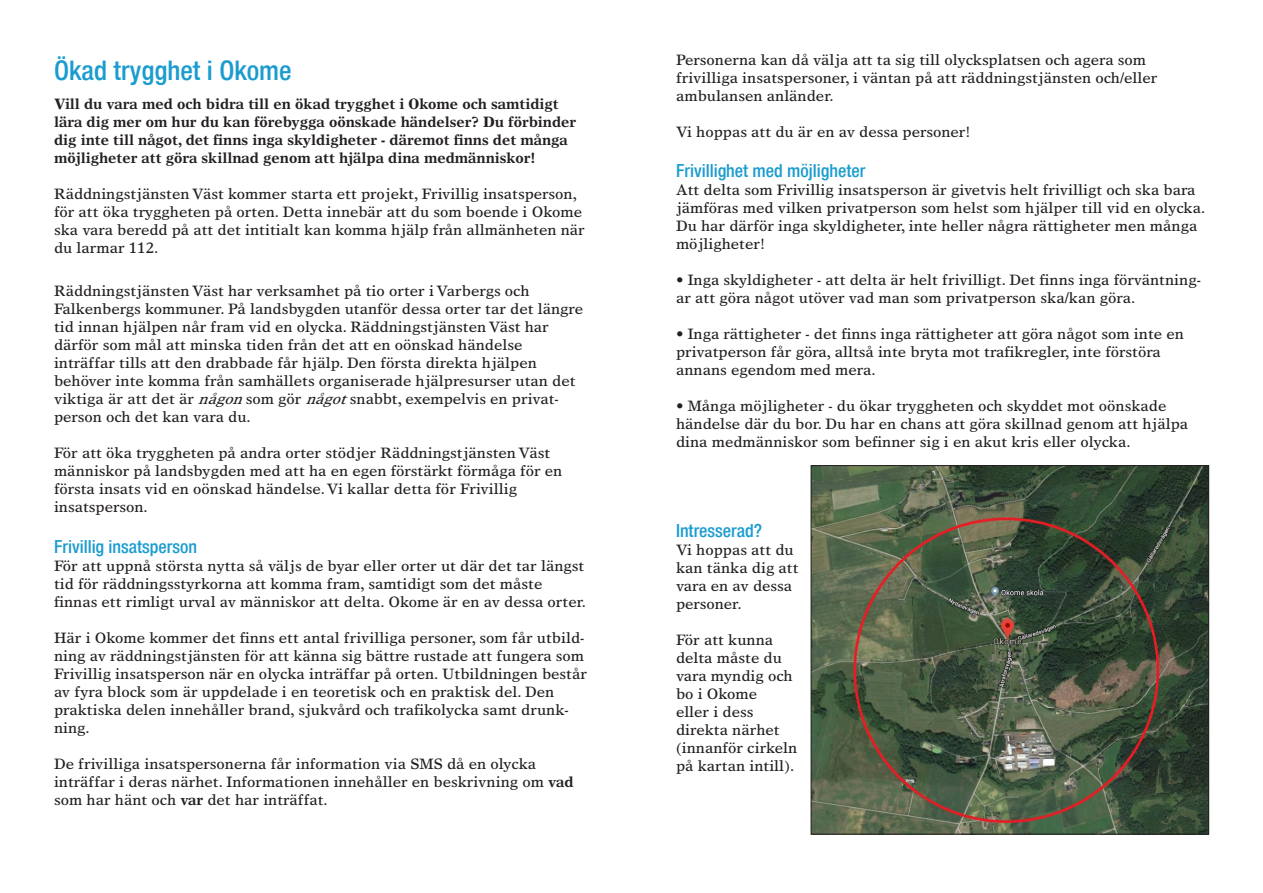
<style>
.page{position:relative;width:1263px;height:893px;background:#fff}
.page>*{position:absolute;margin:0;border:0;box-sizing:border-box;transform-origin:0 0}
.t1{font:500 condensed 27px "Helvetica Neue LT";color:#1b9ccf}
.t2{font:500 condensed 18px "Helvetica Neue LT";color:#1b9ccf}
.t3{font:15px/18px "Times Europa LT Std";color:#231f20}
.t4{font:700 15px/18px "Times Europa LT Std";color:#231f20}
.s1{font-style:italic}
.s2{font-weight:700}
</style>
<div class="page">
<img style="left:813px;top:467px;width:394px;height:365px">
<div style="left:811px;top:465px;width:398px;height:369px;border:1px solid #231f20"></div>
<p class="t1" style="left:54px;top:54px;width:239px">Ökad trygghet i Okome</p>
<p class="t4" style="left:54px;top:94px;width:524px">Vill du vara med och bidra till en ökad trygghet i Okome och samtidigt lära dig mer om hur du kan förebygga oönskade händelser? Du förbinder dig inte till något, det finns inga skyldigheter - däremot finns det många möjligheter att göra skillnad genom att hjälpa dina medmänniskor!</p>
<p class="t3" style="left:54px;top:184px;width:532px">Räddningstjänsten Väst kommer starta ett projekt, Frivillig insatsperson, för att öka tryggheten på orten. Detta innebär att du som boende i Okome ska vara beredd på att det intitialt kan komma hjälp från allmänheten när du larmar 112.</p>
<p class="t3" style="left:54px;top:281px;width:477px">Räddningstjänsten Väst har verksamhet på tio orter i Varbergs och</p>
<p class="t3" style="left:54px;top:299px;width:531px">Falkenbergs kommuner. På landsbygden utanför dessa orter tar det längre tid innan hjälpen når fram vid en olycka. Räddningstjänsten Väst har</p>
<p class="t3" style="left:54px;top:335px;width:470px">därför som mål att minska tiden från det att en oönskad händelse</p>
<p class="t3" style="left:54px;top:353px;width:523px">inträffar tills att den drabbade får hjälp. Den första direkta hjälpen behöver inte komma från samhällets organiserade hjälpresurser utan det viktiga är att det är <span class="s1">någon</span>som gör <span class="s1">något</span>snabbt, exempelvis en privat-</p>
<p class="t3" style="left:54px;top:407px;width:198px">person och det kan vara du.</p>
<p class="t3" style="left:54px;top:443px;width:510px">För att öka tryggheten på andra orter stödjer Räddningstjänsten Väst människor på landsbygden med att ha en egen förstärkt förmåga för en första insats vid en oönskad händelse. Vi kallar detta för Frivillig</p>
<p class="t3" style="left:54px;top:497px;width:95px">insatsperson.</p>
<p class="t2" style="left:54px;top:536px;width:145px">Frivillig insatsperson</p>
<p class="t3" style="left:54px;top:557px;width:532px">För att uppnå största nytta så väljs de byar eller orter ut där det tar längst tid för räddningsstyrkorna att komma fram, samtidigt som det måste</p>
<p class="t3" style="left:54px;top:593px;width:533px">finnas ett rimligt urval av människor att delta. Okome är en av dessa orter.</p>
<p class="t3" style="left:54px;top:629px;width:534px">Här i Okome kommer det finns ett antal frivilliga personer, som får utbild&shy;ning av räddningstjänsten för att känna sig bättre rustade att fungera som Frivillig insatsperson när en olycka inträffar på orten. Utbildningen består av fyra block som är uppdelade i en teoretisk och en praktisk del. Den praktiska delen innehåller brand, sjukvård och trafikolycka samt drunk&shy;ning.</p>
<p class="t3" style="left:54px;top:755px;width:484px">De frivilliga insatspersonerna får information via SMS då en olycka</p>
<p class="t3" style="left:54px;top:773px;width:521px">inträffar i deras närhet. Informationen innehåller en beskrivning om <span class="s2">vad </span>som har hänt och <span class="s2">var</span> det har inträffat.</p>
<p class="t3" style="left:676px;top:50px;width:472px">Personerna kan då välja att ta sig till olycksplatsen och agera som</p>
<p class="t3" style="left:676px;top:68px;width:483px">frivilliga insatspersoner, i väntan på att räddningstjänsten och/eller</p>
<p class="t3" style="left:676px;top:86px;width:159px">ambulansen anländer.</p>
<p class="t3" style="left:676px;top:122px;width:296px">Vi hoppas att du är en av dessa personer!</p>
<p class="t2" style="left:676px;top:159px;width:191px">Frivillighet med möjligheter</p>
<p class="t3" style="left:676px;top:180px;width:531px">Att delta som Frivillig insatsperson är givetvis helt frivilligt och ska bara jämföras med vilken privatperson som helst som hjälper till vid en olycka.<br>Du har därför inga skyldigheter, inte heller några rättigheter men många möjligheter!</p>
<p class="t3" style="left:676px;top:270px;width:526px">• Inga skyldigheter - att delta är helt frivilligt. Det finns inga förväntning&shy;ar att göra något utöver vad man som privatperson ska/kan göra.</p>
<p class="t3" style="left:676px;top:324px;width:509px">• Inga rättigheter - det finns inga rättigheter att göra något som inte en privatperson får göra, alltså inte bryta mot trafikregler, inte förstöra</p>
<p class="t3" style="left:676px;top:360px;width:201px">annans egendom med mera.</p>
<p class="t3" style="left:676px;top:396px;width:492px">• Många möjligheter - du ökar tryggheten och skyddet mot oönskade</p>
<p class="t3" style="left:676px;top:414px;width:514px">händelse där du bor. Du har en chans att göra skillnad genom att hjälpa dina medmänniskor som befinner sig i en akut kris eller olycka.</p>
<p class="t2" style="left:676px;top:520px;width:88px">Intresserad?</p>
<p class="t3" style="left:676px;top:540px;width:124px">Vi hoppas att du kan tänka dig att vara en av dessa personer.</p>
<p class="t3" style="left:676px;top:630px;width:99px">För att kunna</p>
<p class="t3" style="left:676px;top:648px;width:118px">delta måste du vara myndig och bo i Okome</p>
<p class="t3" style="left:676px;top:702px;width:79px">eller i dess</p>
<p class="t3" style="left:676px;top:720px;width:123px">direkta närhet (innanför cirkeln på kartan intill).</p>
</div>
